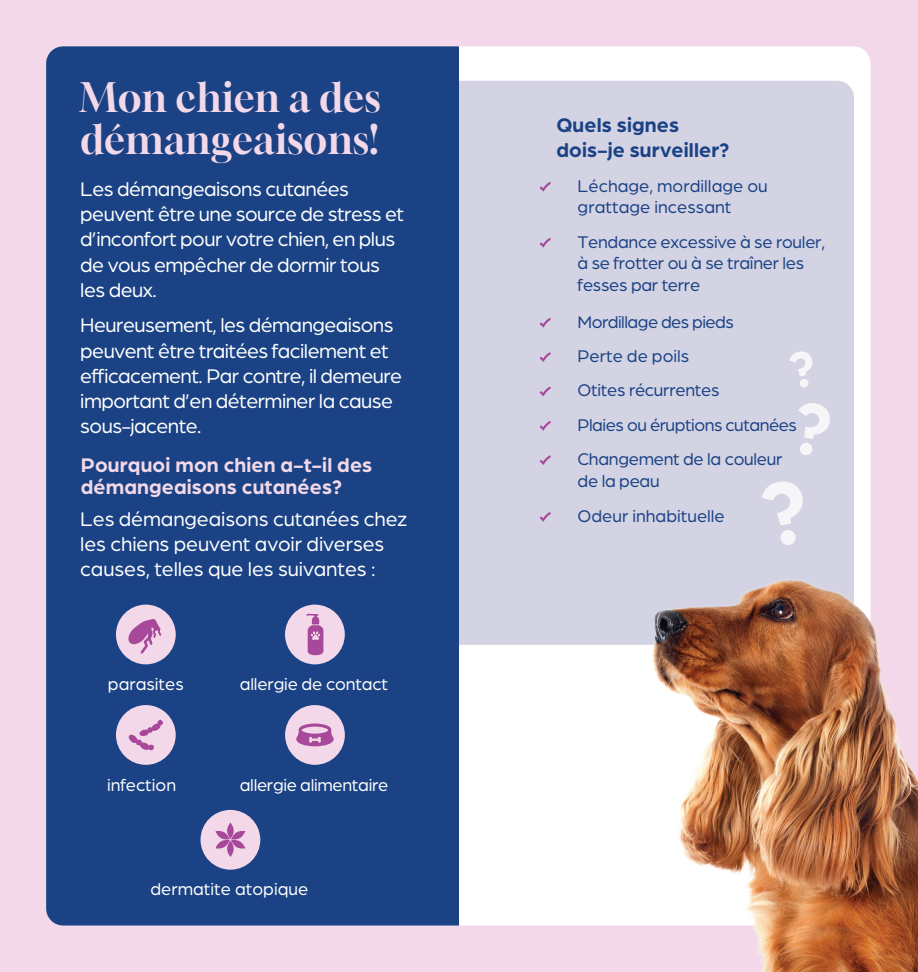
<style>
.page{position:relative;width:918px;height:972px;background:#f2d8e8}
.page>*{position:absolute;margin:0;border:0;box-sizing:border-box;transform-origin:0 0}
.t1{font:39px/42px "Gloock";letter-spacing:.01em;color:#f2d8e8}
.t2{font:21px/25.2px "Arboria";letter-spacing:-.025em;color:#fff}
.t3{font:21px/25.2px "Arboria";letter-spacing:-.005em;color:#fff}
.t4{font:700 21px/22.5px "Arboria";letter-spacing:.01em;color:#f2d8e8}
.t5{font:700 21px/25.2px "Arboria";letter-spacing:.01em;color:#1a4284}
.t6{font:18px/34.3px "Arboria";letter-spacing:-.015em;color:#1a4284}
.t7{font:18px "Arboria";letter-spacing:-.01em;color:#fff}
</style>
<div class="page">
<div style="left:46px;top:46px;width:825px;height:880px;background:#fff;border-radius:17px"></div>
<div style="left:46px;top:46px;width:413px;height:880px;background:#1a4284"></div>
<div style="left:285px;top:705px;width:60px;height:60px;background:#f2d8e8;border-radius:50%"></div>
<svg style="left:296px;top:724px;width:38px;height:22px"></svg>
<div style="left:459px;top:81px;width:395px;height:564px;background:#d3d3e4"></div>
<img style="left:576px;top:545px;width:342px;height:427px">
<svg style="left:762px;top:480px;width:42px;height:66px"></svg>
<svg style="left:798px;top:402px;width:33px;height:54px"></svg>
<svg style="left:789px;top:350px;width:24px;height:38px"></svg>
<div style="left:201px;top:810px;width:59px;height:60px;background:#f2d8e8;border-radius:50%"></div>
<svg style="left:227px;top:823px;width:7px;height:16px"></svg>
<svg style="left:227px;top:841px;width:7px;height:16px"></svg>
<svg style="left:215px;top:830px;width:30px;height:19px"></svg>
<div style="left:116px;top:705px;width:60px;height:60px;background:#f2d8e8;border-radius:50%"></div>
<svg style="left:128px;top:720px;width:35px;height:31px"></svg>
<div style="left:285px;top:605px;width:60px;height:59px;background:#f2d8e8;border-radius:50%"></div>
<svg style="left:306px;top:614px;width:17px;height:41px"></svg>
<div style="left:116px;top:605px;width:60px;height:59px;background:#f2d8e8;border-radius:50%"></div>
<svg style="left:128px;top:619px;width:33px;height:35px"></svg>
<svg style="left:540px;top:182px;width:11px;height:10px"></svg>
<svg style="left:540px;top:238px;width:11px;height:10px"></svg>
<svg style="left:540px;top:318px;width:11px;height:10px"></svg>
<svg style="left:540px;top:352px;width:11px;height:10px"></svg>
<svg style="left:540px;top:387px;width:11px;height:9px"></svg>
<svg style="left:540px;top:421px;width:11px;height:10px"></svg>
<svg style="left:540px;top:455px;width:11px;height:10px"></svg>
<svg style="left:540px;top:512px;width:11px;height:10px"></svg>
<h1 class="t1" style="left:80px;top:78px;width:302px">Mon chien a des démangeaisons!</h1>
<p class="t2" style="left:80px;top:176px;width:325px">Les démangeaisons cutanées peuvent être une source de stress et d’inconfort pour votre chien, en plus de vous empêcher de dormir tous les deux.</p>
<p class="t2" style="left:80px;top:312px;width:323px">Heureusement, les démangeaisons peuvent être traitées facilement et efficacement. Par contre, il demeure important d’en déterminer la cause sous-jacente.</p>
<p class="t4" style="left:81px;top:452px;width:293px">Pourquoi mon chien a-t-il des démangeaisons cutanées?</p>
<p class="t3" style="left:80px;top:505px;width:328px">Les démangeaisons cutanées chez les chiens peuvent avoir diverses causes, telles que les suivantes :</p>
<p class="t7" style="left:108px;top:673px;width:77px">parasites</p>
<p class="t7" style="left:240px;top:673px;width:150px">allergie de contact</p>
<p class="t7" style="left:107px;top:773px;width:71px">infection</p>
<p class="t7" style="left:240px;top:773px;width:150px">allergie alimentaire</p>
<p class="t7" style="left:150px;top:878px;width:160px">dermatite atopique</p>
<p class="t5" style="left:556px;top:111px;width:175px">Quels signes dois-je surveiller?</p>
<p class="t6" style="left:578px;top:174px;width:192px;line-height:21.6px">Léchage, mordillage ou grattage incessant</p>
<p class="t6" style="left:578px;top:230px;width:249px;line-height:21.6px">Tendance excessive à se rouler, à se frotter ou à se traîner les fesses par terre</p>
<p class="t6" style="left:578px;top:304px;width:221px">Mordillage des pieds<br>Perte de poils<br>Otites récurrentes<br>Plaies ou éruptions cutanées<br>Changement de la couleur</p>
<p class="t6" style="left:578px;top:462px;width:149px;line-height:35.1px">de la peau<br>Odeur inhabituelle</p>
</div>
